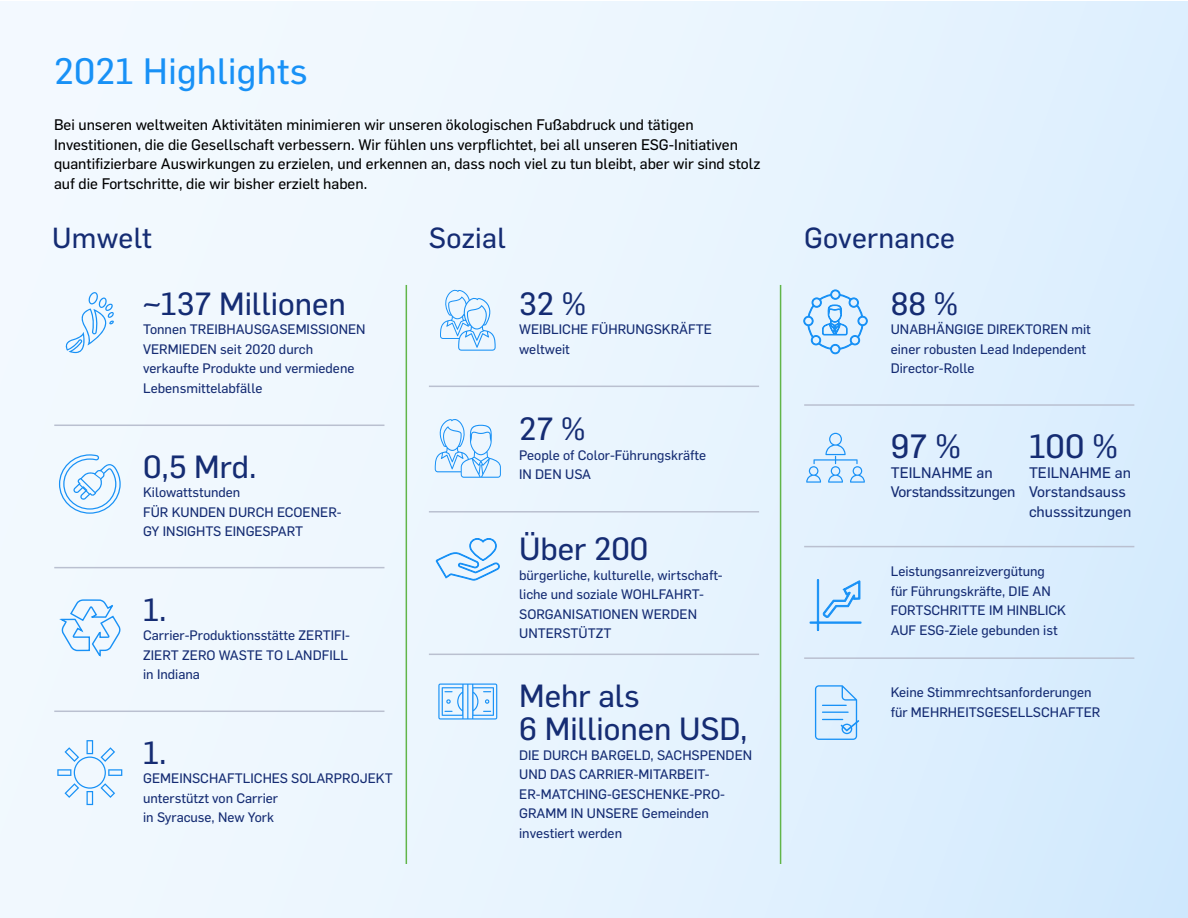
<style>
.page{position:relative;width:1188px;height:918px;background:#fff}
.page>*{position:absolute;margin:0;border:0;box-sizing:border-box;transform-origin:0 0}
.Section_Subhead{font:36px "Flama Basic";letter-spacing:.01em;color:#1891f6}
.t1{font:33px "Flama Basic";color:#152c73}
.t2{font:31.5px/33px "Flama Basic";color:#152c73}
._3rd_Level{font:28.5px "Flama Basic";letter-spacing:.01em;color:#152c73}
.Body_copy{font:15px/19.5px "Flama Basic";color:#000}
.t3{font:15px/19.5px "Flama Basic";color:#152c73}
.t4{font:15px/19.5px "Flama Basic";letter-spacing:-.02em;color:#152c73}
.t5{font:13.5px/19.5px "Flama Basic";color:#152c73}
</style>
<div class="page">
<div style="left:0;top:1px;width:1188px;height:917px;background:linear-gradient(to right,#f6fbfe,#daedfe)"></div>
<hr style="left:406px;top:285px;width:1px;height:579px;background:#61b549">
<hr style="left:780px;top:285px;width:1px;height:579px;background:#61b549">
<svg style="left:440px;top:290px;width:56px;height:61px;background:#cae6fc"></svg>
<svg style="left:435px;top:419px;width:66px;height:59px;background:#cbe6fc"></svg>
<svg style="left:436px;top:538px;width:64px;height:43px;background:#c6e3fc"></svg>
<svg style="left:438px;top:684px;width:59px;height:36px;background:#b2dafb"></svg>
<svg style="left:804px;top:290px;width:64px;height:64px;background:#b9ddfc"></svg>
<svg style="left:806px;top:433px;width:59px;height:50px;background:#c9e5fc"></svg>
<svg style="left:57px;top:598px;width:65px;height:59px"></svg>
<svg style="left:63px;top:292px;width:59px;height:61px"></svg>
<hr style="left:54px;top:425px;width:330px;height:1px;background:#bac0d0">
<hr style="left:429px;top:386px;width:330px;height:1px;background:#bac0d0">
<hr style="left:804px;top:404px;width:330px;height:2px;background:#bac0d0">
<hr style="left:804px;top:546px;width:330px;height:1px;background:#bac0d0">
<hr style="left:804px;top:657px;width:330px;height:2px;background:#bac0d0">
<hr style="left:429px;top:511px;width:330px;height:2px;background:#bac0d0">
<hr style="left:429px;top:654px;width:330px;height:1px;background:#bac0d0">
<hr style="left:54px;top:567px;width:330px;height:1px;background:#bac0d0">
<hr style="left:54px;top:711px;width:330px;height:1px;background:#bac0d0">
<svg style="left:810px;top:579px;width:51px;height:52px;background:#badefc"></svg>
<svg style="left:815px;top:685px;width:44px;height:55px;background:#bcdffc"></svg>
<svg style="left:57px;top:740px;width:65px;height:65px"></svg>
<svg style="left:59px;top:454px;width:62px;height:60px"></svg>
<p class="Section_Subhead" style="left:54px;top:46px;width:255px">2021 Highlights</p>
<p class="Body_copy" style="left:54px;top:114px;width:708px">Bei unseren weltweiten Aktivitäten minimieren wir unseren ökologischen Fußabdruck und tätigen Investitionen, die die Gesellschaft verbessern. Wir fühlen uns verpflichtet, bei all unseren ESG-Initiativen quantifizierbare Auswirkungen zu erzielen, und erkennen an, dass noch viel zu tun bleibt, aber wir sind stolz auf die Fortschritte, die wir bisher erzielt haben.</p>
<p class="_3rd_Level" style="left:52px;top:218px;width:101px">Umwelt</p>
<p class="_3rd_Level" style="left:429px;top:218px;width:78px">Sozial</p>
<p class="_3rd_Level" style="left:804px;top:218px;width:152px">Governance</p>
<p class="t2" style="left:143px;top:285px;width:204px">~137 Millionen</p>
<p class="t5" style="left:143px;top:319px;width:224px">Tonnen TREIBHAUSGASEMISSIONEN<br>VERMIEDEN seit 2020 durch verkaufte Produkte und vermiedene<br>Lebensmittelabfälle</p>
<p class="t2" style="left:143px;top:448px;width:115px">0,5 Mrd.</p>
<p class="t5" style="left:143px;top:482px;width:200px">Kilowattstunden<br>FÜR KUNDEN DURCH ECOENER-<br>GY INSIGHTS EINGESPART</p>
<p class="t2" style="left:143px;top:591px;width:25px">1.</p>
<p class="t5" style="left:143px;top:625px;width:208px">Carrier-Produktionsstätte ZERTIFI-<br>ZIERT ZERO WASTE TO LANDFILL in Indiana</p>
<p class="t2" style="left:143px;top:734px;width:25px">1.</p>
<p class="t5" style="left:143px;top:768px;width:251px">GEMEINSCHAFTLICHES SOLARPROJEKT unterstützt von Carrier<br>in Syracuse, New York</p>
<p class="t2" style="left:519px;top:285px;width:68px">32 %</p>
<p class="t5" style="left:519px;top:319px;width:194px">WEIBLICHE FÜHRUNGSKRÄFTE weltweit</p>
<p class="t2" style="left:519px;top:410px;width:68px">27 %</p>
<p class="t5" style="left:519px;top:444px;width:188px">People of Color-Führungskräfte<br>IN DEN USA</p>
<p class="t2" style="left:519px;top:531px;width:131px">Über 200</p>
<p class="t5" style="left:519px;top:564px;width:205px">bürgerliche, kulturelle, wirtschaft&shy;liche und soziale WOHLFAHRT-<br>SORGANISATIONEN WERDEN<br>UNTERSTÜTZT</p>
<p class="t2" style="left:519px;top:678px;width:230px">Mehr als<br>6 Millionen USD,</p>
<p class="t5" style="left:519px;top:744px;width:235px">DIE DURCH BARGELD, SACHSPENDEN<br>UND DAS CARRIER-MITARBEIT-<br>ER-MATCHING-GESCHENKE-PRO-<br>GRAMM IN UNSERE Gemeinden investiert werden</p>
<p class="t2" style="left:891px;top:285px;width:69px">88 %</p>
<p class="t5" style="left:891px;top:319px;width:202px">UNABHÄNGIGE DIREKTOREN mit einer robusten Lead Independent<br>Director-Rolle</p>
<p class="t1" style="left:891px;top:423px;width:72px">97 %</p>
<p class="t4" style="left:891px;top:462px;width:126px">TEILNAHME an<br>Vorstandssitzungen</p>
<p class="t1" style="left:1029px;top:423px;width:91px">100 %</p>
<p class="t3" style="left:1029px;top:462px;width:104px">TEILNAHME an<br>Vorstandsauss chusssitzungen</p>
<p class="t5" style="left:891px;top:561px;width:177px">Leistungsanreizvergütung<br>für Führungskräfte, DIE AN<br>FORTSCHRITTE IM HINBLICK<br>AUF ESG-Ziele gebunden ist</p>
<p class="t5" style="left:891px;top:682px;width:211px">Keine Stimmrechtsanforderungen für MEHRHEITSGESELLSCHAFTER</p>
</div>
